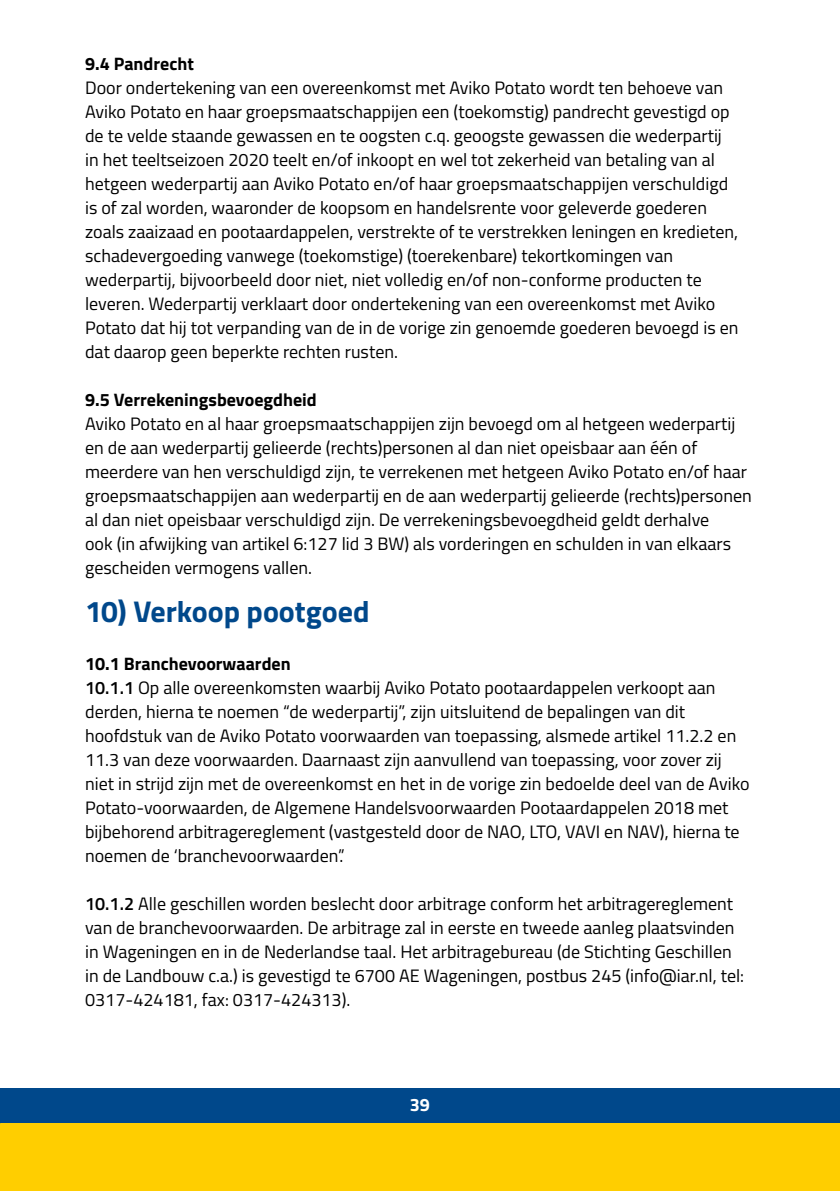
<style>
.page{position:relative;width:840px;height:1191px;background:#fff}
.page>*{position:absolute;margin:0;border:0;box-sizing:border-box;transform-origin:0 0}
.t1{font:700 30px "Titillium";color:#00488b}
.t2{font:18px/24px "Titillium";color:#000}
.t3{font:700 18px "Titillium";color:#000}
.t4{font:700 18px "Titillium";color:#fff}
.s1{font-weight:700}
.s2{font-weight:600}
</style>
<div class="page">
<div style="left:0;top:1123px;width:839px;height:68px;background:#ffce00"></div>
<div style="left:0;top:1089px;width:839px;height:34px;background:#00488b"></div>
<p class="t3" style="left:85px;top:50px;width:110px">9.4 Pandrecht</p>
<p class="t2" style="left:85px;top:75px;width:654px">Door ondertekening van een overeenkomst met Aviko Potato wordt ten behoeve van Aviko Potato en haar groepsmaatschappijen een (toekomstig) pandrecht gevestigd op de te velde staande gewassen en te oogsten c.q. geoogste gewassen die wederpartij in het teeltseizoen 2020 teelt en/of inkoopt en wel tot zekerheid van betaling van al hetgeen wederpartij aan Aviko Potato en/of haar groepsmaatschappijen verschuldigd is of zal worden, waaronder de koopsom en handelsrente voor geleverde goederen zoals zaaizaad en pootaardappelen, verstrekte of te verstrekken leningen en kredieten, schadevergoeding vanwege (toekomstige) (toerekenbare) tekortkomingen van wederpartij, bijvoorbeeld door niet, niet volledig en/of non-conforme producten te leveren. Wederpartij verklaart door ondertekening van een overeenkomst met Aviko Potato dat hij tot verpanding van de in de vorige zin genoemde goederen bevoegd is en dat daarop geen beperkte rechten rusten.</p>
<p class="t3" style="left:85px;top:386px;width:233px">9.5 Verrekeningsbevoegdheid</p>
<p class="t2" style="left:85px;top:411px;width:668px">Aviko Potato en al haar groepsmaatschappijen zijn bevoegd om al hetgeen wederpartij en de aan wederpartij gelieerde (rechts)personen al dan niet opeisbaar aan één of meerdere van hen verschuldigd zijn, te verrekenen met hetgeen Aviko Potato en/of haar groepsmaatschappijen aan wederpartij en de aan wederpartij gelieerde (rechts)personen al dan niet opeisbaar verschuldigd zijn. De verrekeningsbevoegdheid geldt derhalve<br>ook (in afwijking van artikel 6:127 lid 3 BW) als vorderingen en schulden in van elkaars gescheiden vermogens vallen.</p>
<h1 class="t1" style="left:85px;top:589px;width:286px">10) Verkoop pootgoed</h1>
<p class="t2" style="left:85px;top:651px;width:665px"><span class="s1">10.1 Branchevoorwaarden<br></span><span class="s2">10.1.1</span> Op alle overeenkomsten waarbij Aviko Potato pootaardappelen verkoopt aan derden, hierna te noemen “de wederpartij”, zijn uitsluitend de bepalingen van dit hoofdstuk van de Aviko Potato voorwaarden van toepassing, alsmede artikel 11.2.2 en 11.3 van deze voorwaarden. Daarnaast zijn aanvullend van toepassing, voor zover zij niet in strijd zijn met de overeenkomst en het in de vorige zin bedoelde deel van de Aviko Potato-voorwaarden, de Algemene Handelsvoorwaarden Pootaardappelen 2018 met bijbehorend arbitragereglement (vastgesteld door de NAO, LTO, VAVI en NAV), hierna te noemen de ‘branchevoorwaarden’.’</p>
<p class="t2" style="left:85px;top:891px;width:660px"><span class="s2">10.1.2</span> Alle geschillen worden beslecht door arbitrage conform het arbitragereglement van de branchevoorwaarden. De arbitrage zal in eerste en tweede aanleg plaatsvinden in Wageningen en in de Nederlandse taal. Het arbitragebureau (de Stichting Geschillen in de Landbouw c.a.) is gevestigd te 6700 AE Wageningen, postbus 245 (info@iar.nl, tel:<br>0317-424181, fax: 0317-424313).</p>
<p class="t4" style="left:409px;top:1091px;width:22px">39</p>
</div>
